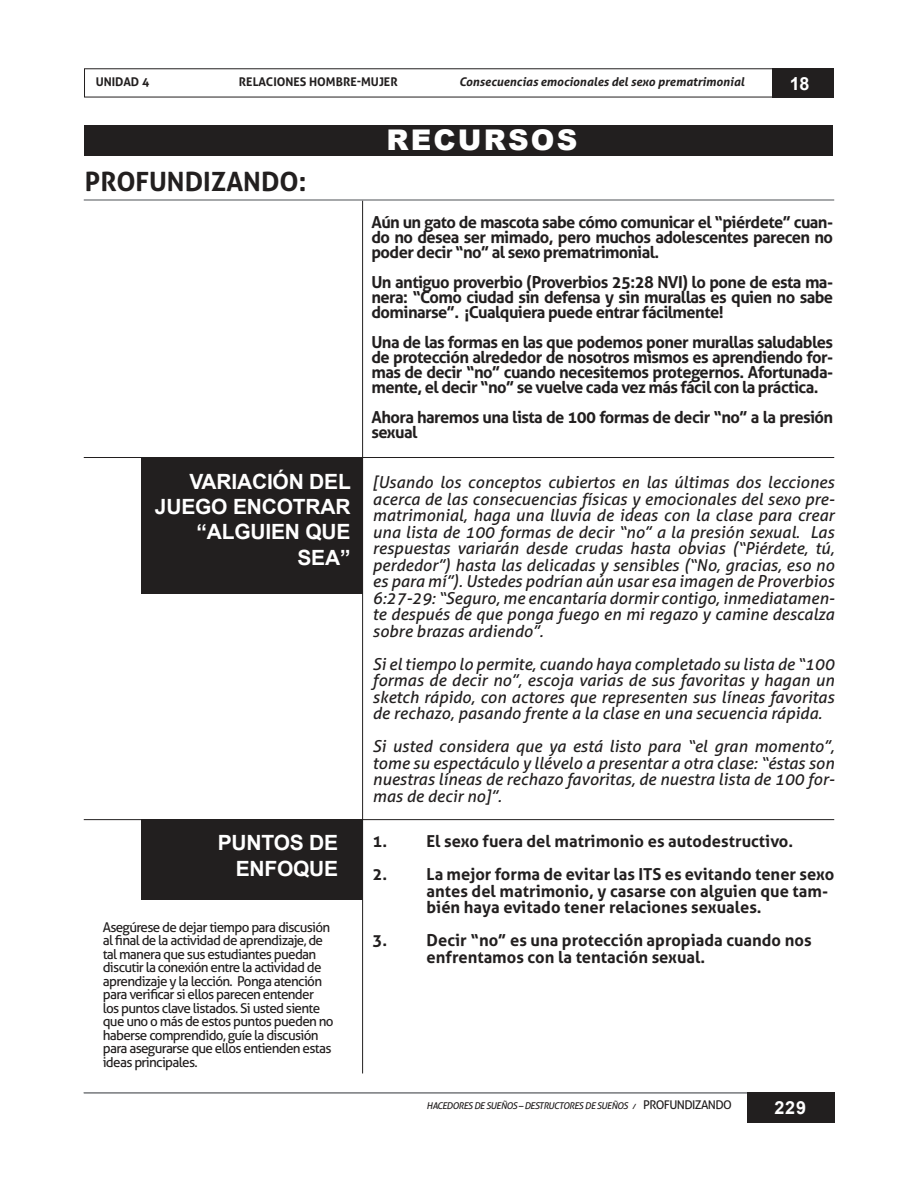
<style>
.page{position:relative;width:918px;height:1188px;background:#fff}
.page>*{position:absolute;margin:0;border:0;box-sizing:border-box;transform-origin:0 0}
.t1{font:900 28.5px "Arial";letter-spacing:.075em;color:#fff}
.t2{font:700 26.55px "Aller";color:#221f1f}
.t3{font:700 21px/25.2px "Arial";letter-spacing:-.01em;color:#fff;text-align:right}
.t4{font:700 18px "Arial";color:#fff}
.t5{font:italic 16.5px/16.5px "Aller";color:#221f1f;text-align:justify}
.t6{font:700 16.5px/15px "Aller";letter-spacing:-.015em;color:#221f1f;text-align:justify}
.t7{font:700 16.5px/15px "Aller";letter-spacing:-.035em;color:#221f1f}
.t8{font:13.5px/13.5px "Aller";letter-spacing:-.05em;color:#221f1f}
.t9{font:italic 700 12px "Aller";color:#221f1f}
.t10{font:700 12px "Aller";color:#221f1f}
.t11{font:italic 9.3px "Aller";letter-spacing:-.05em;color:#221f1f}
.s1{font-style:normal;font-size:12px}
</style>
<div class="page">
<div style="left:84px;top:125px;width:749px;height:31px;background:#221f1f"></div>
<hr style="left:84px;top:199px;width:750px;height:2px;background:#898b8e">
<hr style="left:362px;top:201px;width:1px;height:872px;background:#221f1f">
<hr style="left:84px;top:457px;width:750px;height:1px;background:#221f1f">
<hr style="left:84px;top:819px;width:750px;height:1px;background:#221f1f">
<div style="left:142px;top:458px;width:221px;height:136px;background:#221f1f"></div>
<div style="left:142px;top:819px;width:221px;height:80px;background:#221f1f"></div>
<hr style="left:84px;top:1092px;width:750px;height:2px;background:#898b8e">
<div style="left:747px;top:1092px;width:87px;height:31px;background:#221f1f"></div>
<div style="left:772px;top:68px;width:62px;height:29px;background:#221f1f"></div>
<p class="t10" style="left:96px;top:74px;width:55px">UNIDAD 4</p>
<p class="t10" style="left:239px;top:74px;width:160px">RELACIONES HOMBRE-MUJER</p>
<p class="t9" style="left:459px;top:77px;width:287px">Consecuencias emocionales del sexo prematrimonial</p>
<p class="t4" style="left:790px;top:73px;width:21px">18</p>
<h2 class="t2" style="left:85px;top:167px;width:223px">PROFUNDIZANDO:</h2>
<p class="t3" style="left:155px;top:469px;width:197px">VARIACIÓN DEL<br>JUEGO ENCOTRAR “ALGUIEN QUE<br>SEA”</p>
<p class="t3" style="left:218px;top:831px;width:122px">PUNTOS DE<br>ENFOQUE</p>
<p class="t8" style="left:103px;top:920px;width:233px">Asegúrese de dejar tiempo para discusión al f㘶nal de la actividad de aprendizaje, de tal manera que sus estudiantes puedan discutir la conexión entre la actividad de aprendizaje y la lección. Ponga atención para verif㘶car si ellos parecen entender los puntos clave listados. Si usted siente que uno o más de estos puntos pueden no haberse comprendido, guíe la discusión para asegurarse que ellos entienden estas ideas principales.</p>
<h1 class="t1" style="left:387px;top:124px;width:192px">RECURSOS</h1>
<p class="t6" style="left:371px;top:215px;width:463px">Aún un gato de mascota sabe cómo comunicar el “piérdete” cuan&shy;do no desea ser mimado, pero muchos adolescentes parecen no poder decir “no” al sexo prematrimonial.</p>
<p class="t6" style="left:371px;top:275px;width:463px">Un antiguo proverbio (Proverbios 25:28 NVI) lo pone de esta ma&shy;nera: “Como ciudad sin defensa y sin murallas es quien no sabe dominarse”. ¡Cualquiera puede entrar fácilmente!</p>
<p class="t6" style="left:371px;top:335px;width:463px">Una de las formas en las que podemos poner murallas saludables de protección alrededor de nosotros mismos es aprendiendo for&shy;mas de decir “no” cuando necesitemos protegernos. Afortunada&shy;mente, el decir “no” se vuelve cada vez más fácil con la práctica.</p>
<p class="t7" style="left:371px;top:410px;width:463px">Ahora haremos una lista de 100 formas de decir “no” a la presión sexual</p>
<p class="t5" style="left:373px;top:474px;width:463px">[Usando los conceptos cubiertos en las últimas dos lecciones acerca de las consecuencias físicas y emocionales del sexo pre&shy;matrimonial, haga una lluvia de ideas con la clase para crear una lista de 100 formas de decir “no” a la presión sexual. Las respuestas variarán desde crudas hasta obvias (“Piérdete, tú, perdedor”) hasta las delicadas y sensibles (“No, gracias, eso no es para mí”). Ustedes podrían aún usar esa imagen de Proverbios 6:27-29: “Seguro, me encantaría dormir contigo, inmediatamen&shy;te después de que ponga fuego en mi regazo y camine descalza sobre brazas ardiendo”.</p>
<p class="t5" style="left:373px;top:656px;width:463px">Si el tiempo lo permite, cuando haya completado su lista de “100 formas de decir no”, escoja varias de sus favoritas y hagan un sketch rápido, con actores que representen sus líneas favoritas de rechazo, pasando frente a la clase en una secuencia rápida.</p>
<p class="t5" style="left:373px;top:738px;width:463px">Si usted considera que ya está listo para “el gran momento”, tome su espectáculo y llévelo a presentar a otra clase: “éstas son nuestras líneas de rechazo favoritas, de nuestra lista de 100 for&shy;mas de decir no]”.</p>
<p class="t6" style="left:373px;top:835px;width:422px">1. El sexo fuera del matrimonio es autodestructivo.</p>
<p class="t6" style="left:427px;top:867px;width:409px;line-height:16.5px;text-align:left;text-indent:-54px">2. La mejor forma de evitar las ITS es evitando tener sexo antes del matrimonio, y casarse con alguien que tam&shy;bién haya evitado tener relaciones sexuales.</p>
<p class="t6" style="left:427px;top:933px;width:387px;line-height:16.5px;text-indent:-54px">3. Decir “no” es una protección apropiada cuando nos enfrentamos con la tentación sexual.</p>
<p class="t11" style="left:427px;top:1100px;width:307px">HACEDORES DE SUEÑOS – DESTRUCTORES DE SUEÑOS / <span class="s1">PROFUNDIZANDO</span></p>
<p class="t4" style="left:774px;top:1097px;width:33px">229</p>
</div>
